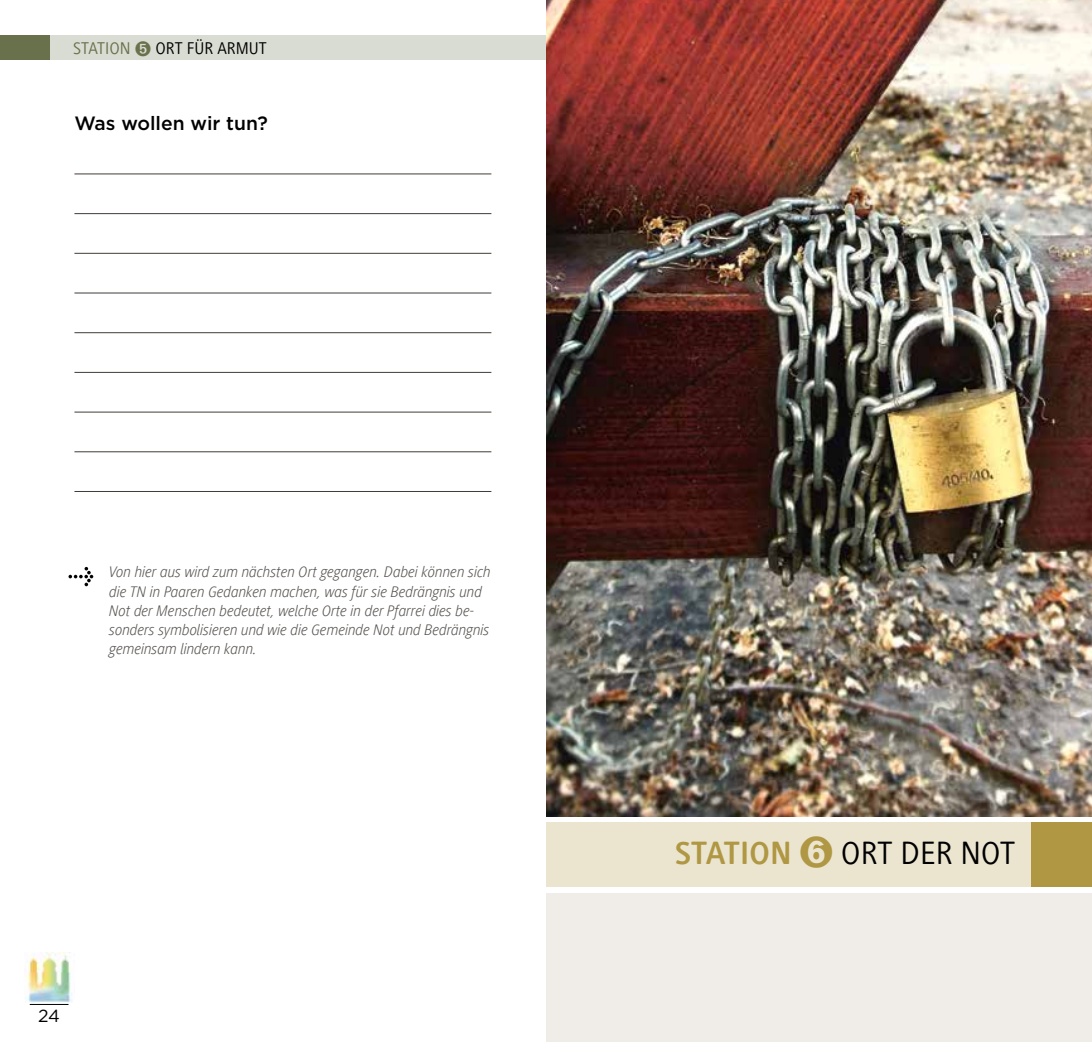
<style>
.page{position:relative;width:1092px;height:1042px;background:#fff}
.page>*{position:absolute;margin:0;border:0;box-sizing:border-box;transform-origin:0 0}
.t1{font:33.25px "Generis Simple Com";color:#000}
.t2{font:500 19.25px "Gotham";color:#000}
.t3{font:17.5px "Generis Simple Com";color:#000}
.t4{font:17.5px "Gotham";color:#000}
.t5{font:italic 300 15.75px/19.2px "Generis Sans Com";color:#55524e}
.s1{color:#69714c}
.s2{font-weight:700;color:#b09743}
.s3{font-family:"MS Gothic";color:#b09743}
</style>
<div class="page">
<img style="left:546px;top:0;width:545px;height:816px">
<div style="left:546px;top:822px;width:485px;height:65px;background:#ebe5d0"></div>
<div style="left:1031px;top:822px;width:60px;height:65px;background:#b09743"></div>
<div style="left:546px;top:893px;width:545px;height:149px;background:#f0ece7"></div>
<div style="left:50px;top:35px;width:496px;height:25px;background:#d9dcd2"></div>
<div style="left:0;top:35px;width:50px;height:25px;background:#69714c"></div>
<img style="left:25px;top:952px;width:47px;height:50px">
<hr style="left:30px;top:1004px;width:38px;height:1px;background:#000">
<hr style="left:74px;top:174px;width:417px;height:1px;background:#413c38">
<hr style="left:74px;top:213px;width:417px;height:1px;background:#413c38">
<hr style="left:74px;top:253px;width:417px;height:1px;background:#413c38">
<hr style="left:74px;top:293px;width:417px;height:1px;background:#413c38">
<hr style="left:74px;top:332px;width:417px;height:1px;background:#413c38">
<hr style="left:74px;top:372px;width:417px;height:1px;background:#413c38">
<hr style="left:74px;top:412px;width:417px;height:1px;background:#413c38">
<hr style="left:74px;top:451px;width:417px;height:1px;background:#413c38">
<hr style="left:74px;top:491px;width:417px;height:1px;background:#413c38">
<svg style="left:68px;top:567px;width:25px;height:19px"></svg>
<p class="t3" style="left:73px;top:39px;width:195px"><span class="s1">STATION</span> <span class="s1">➎</span> ORT FÜR ARMUT</p>
<p class="t2" style="left:74px;top:110px;width:195px">Was wollen wir tun?</p>
<p class="t5" style="left:109px;top:562px;width:383px">Von hier aus wird zum nächsten Ort gegangen. Dabei können sich die TN in Paaren Gedanken machen, was für sie Bedrängnis und Not der Menschen bedeutet, welche Orte in der Pfarrei dies be&shy;sonders symbolisieren und wie die Gemeinde Not und Bedrängnis gemeinsam lindern kann.</p>
<p class="t4" style="left:38px;top:1005px;width:23px">24</p>
<h1 class="t1" style="left:675px;top:835px;width:341px"><span class="s2">STATION</span> <span class="s3">➏</span> ORT DER NOT</h1>
</div>
